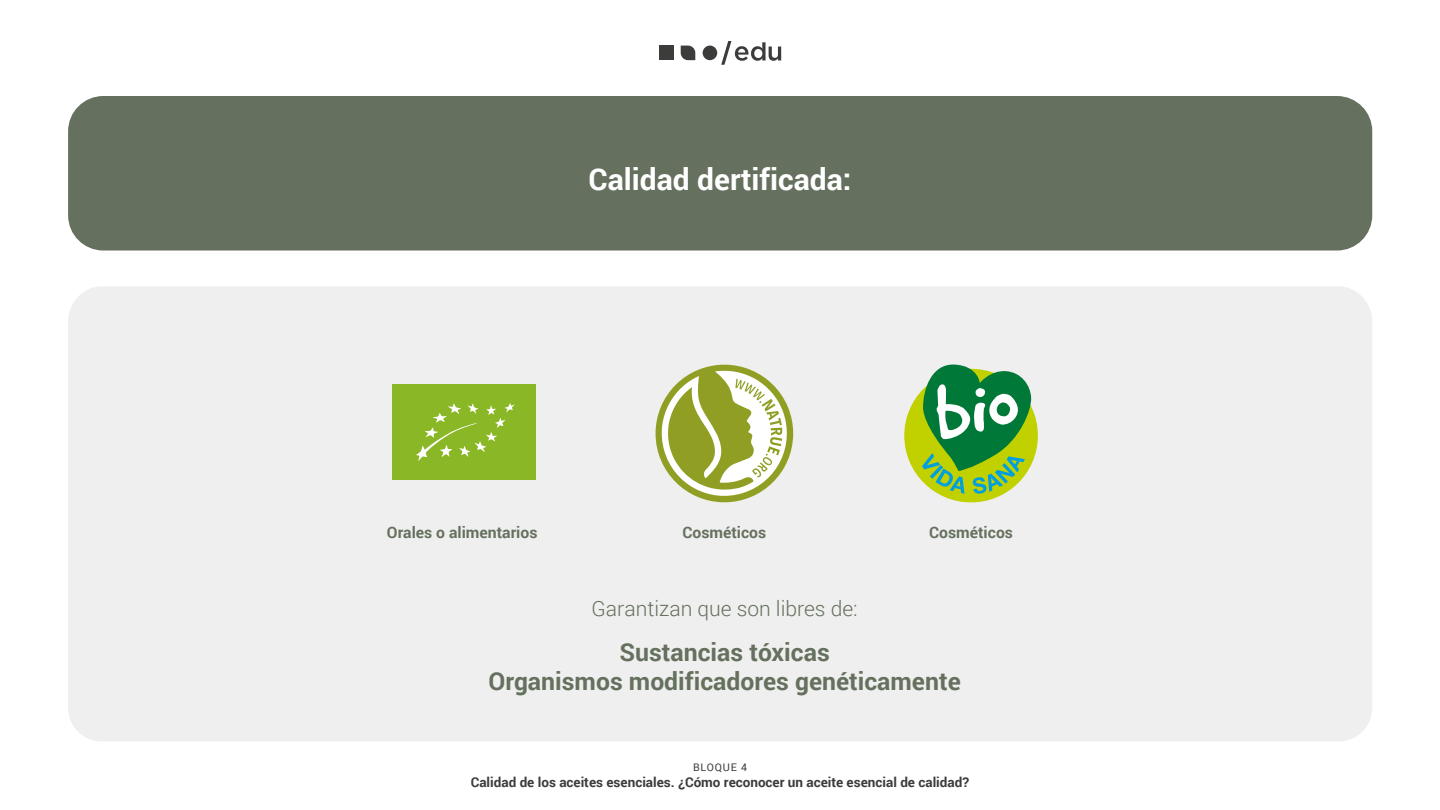
<style>
.page{position:relative;width:1440px;height:810px;background:#fff}
.page>*{position:absolute;margin:0;border:0;box-sizing:border-box;transform-origin:0 0}
.t1{font:700 30px "Roboto";color:#fff}
.t2{font:700 24.75px/29.7px "Roboto";color:#65715e;text-align:center}
.t3{font:300 21px "Roboto";color:#65715e}
.t4{font:700 15.75px "Roboto";color:#65715e}
.t5{font:700 13.5px "Roboto";color:#3c3c3b}
.t6{font:10.5px "Roboto";letter-spacing:.075em;color:#3c3c3b}
</style>
<div class="page">
<div style="left:68px;top:96px;width:1304px;height:155px;background:#65715e;border-radius:35px"></div>
<div style="left:659px;top:46px;width:14px;height:14px;background:#3c3c3b"></div>
<div style="left:703px;top:46px;width:14px;height:14px;background:#3c3c3b;border-radius:50%"></div>
<svg style="left:681px;top:46px;width:14px;height:14px"></svg>
<svg style="left:721px;top:41px;width:60px;height:24px"></svg>
<div style="left:68px;top:286px;width:1304px;height:455px;background:#f0efef;border-radius:34px"></div>
<svg style="left:655px;top:365px;width:139px;height:138px"></svg>
<div style="left:392px;top:384px;width:144px;height:96px;background:#89b725"></div>
<svg style="left:416px;top:403px;width:99px;height:58px"></svg>
<div style="left:904px;top:369px;width:134px;height:133px;background:#c1d100;border-radius:50%"></div>
<svg style="left:922px;top:364px;width:110px;height:130px"></svg>
<h1 class="t1" style="left:589px;top:159px;width:264px">Calidad dertificada:</h1>
<p class="t4" style="left:387px;top:521px;width:152px">Orales o alimentarios</p>
<p class="t4" style="left:682px;top:521px;width:85px">Cosméticos</p>
<p class="t4" style="left:929px;top:521px;width:85px">Cosméticos</p>
<h3 class="t3" style="left:592px;top:594px;width:268px">Garantizan que son libres de:</h3>
<h2 class="t2" style="left:488px;top:636px;width:474px">Sustancias tóxicas<br>Organismos modificadores genéticamente</h2>
<p class="t6" style="left:693px;top:760px;width:55px">BLOQUE 4</p>
<p class="t5" style="left:471px;top:772px;width:500px">Calidad de los aceites esenciales. ¿Cómo reconocer un aceite esencial de calidad?</p>
</div>
